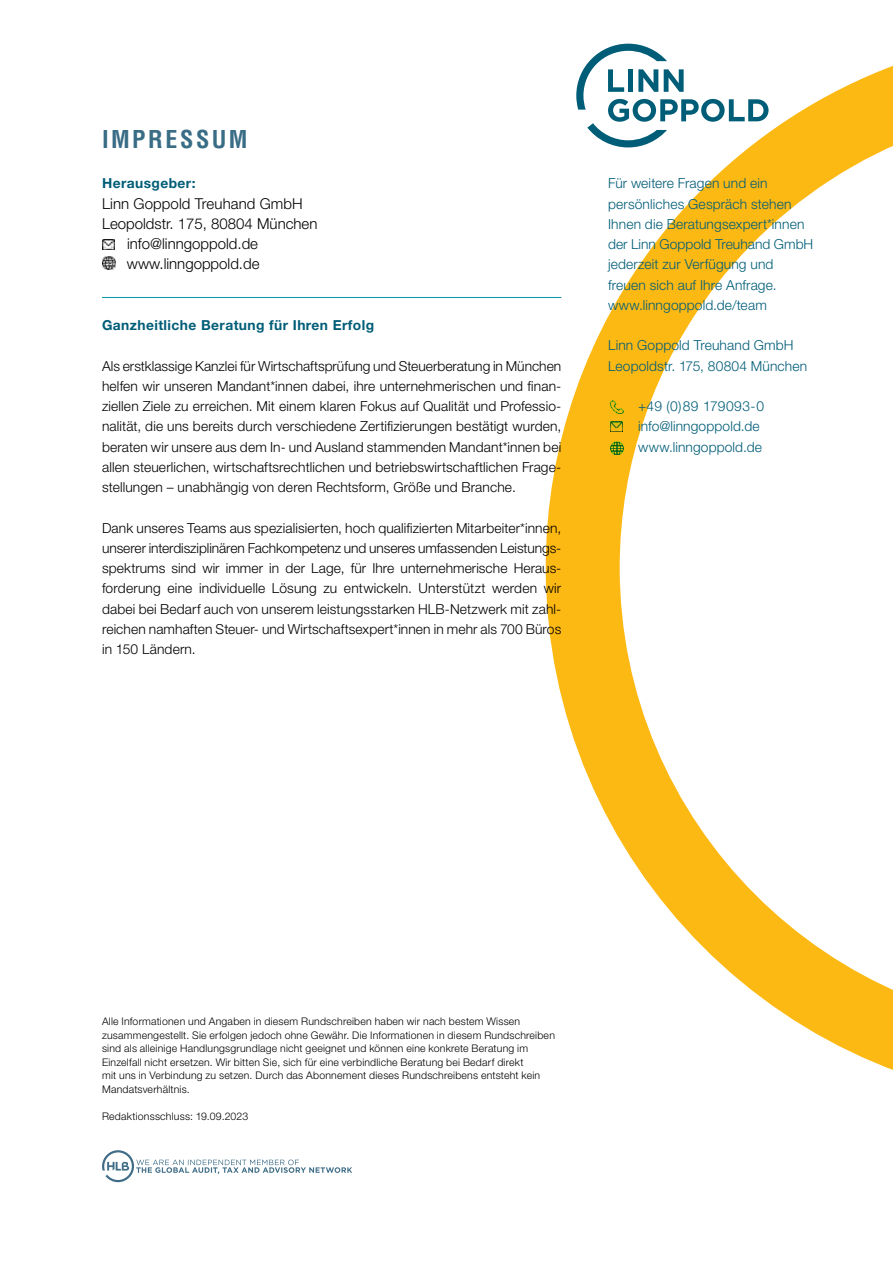
<style>
.page{position:relative;width:893px;height:1263px;background:#fff}
.page>*{position:absolute;margin:0;border:0;box-sizing:border-box;transform-origin:0 0}
.t1{font:700 condensed 24px "Helvetica LT Std";letter-spacing:.105em;color:#396c85}
.t2{font:300 15px "Helvetica Neue LT Pro";color:#000}
.t3{font:300 13.8px/20.2px "Helvetica Neue LT Pro";letter-spacing:.01em;color:#000}
.t4{font:300 13.8px/20.2px "Helvetica Neue LT Pro";letter-spacing:.01em;color:#005d77}
.t5{font:700 13.8px "Helvetica Neue LT Pro";letter-spacing:.03em;color:#005d77}
.t6{font:300 10.5px/13.5px "Helvetica Neue LT Pro";letter-spacing:.02em;color:#000}
</style>
<div class="page">
<svg style="left:546px;top:43px;width:347px;height:1027px"></svg>
<svg style="left:576px;top:44px;width:192px;height:103px"></svg>
<svg style="left:102px;top:1150px;width:250px;height:32px"></svg>
<hr style="left:102px;top:297px;width:459px;height:1px;background:#0695a5">
<svg style="left:102px;top:239px;width:13px;height:10px"></svg>
<img style="left:103px;top:256px;width:13px;height:14px">
<svg style="left:610px;top:400px;width:13px;height:13px"></svg>
<svg style="left:610px;top:422px;width:13px;height:10px"></svg>
<svg style="left:610px;top:441px;width:13px;height:13px"></svg>
<h1 class="t1" style="left:102px;top:124px;width:147px">IMPRESSUM</h1>
<p class="t5" style="left:102px;top:175px;width:95px">Herausgeber:</p>
<p class="t2" style="left:102px;top:194px;width:202px">Linn Goppold Treuhand GmbH</p>
<p class="t2" style="left:102px;top:214px;width:217px">Leopoldstr. 175, 80804 München</p>
<p class="t2" style="left:127px;top:235px;width:132px">info@linngoppold.de</p>
<p class="t2" style="left:127px;top:255px;width:134px">www.linngoppold.de</p>
<p class="t5" style="left:102px;top:317px;width:274px">Ganzheitliche Beratung für Ihren Erfolg</p>
<p class="t3" style="left:102px;top:355px;width:461px">Als erstklassige Kanzlei für Wirtschaftsprüfung und Steuerberatung in München helfen wir unseren Mandant*innen dabei, ihre unternehmerischen und finan-- ziellen Ziele zu erreichen. Mit einem klaren Fokus auf Qualität und Professio&shy;nalität, die uns bereits durch verschiedene Zertifizierungen bestätigt wurden, beraten wir unsere aus dem In- und Ausland stammenden Mandant*innen bei allen steuerlichen, wirtschaftsrechtlichen und betriebswirtschaftlichen Frage&shy;stellungen – unabhängig von deren Rechtsform, Größe und Branche.</p>
<p class="t3" style="left:102px;top:517px;width:461px">Dank unseres Teams aus spezialisierten, hoch qualifizierten Mitarbeiter*innen, unserer interdisziplinären Fachkompetenz und unseres umfassenden Leistungs---- spektrums sind wir immer in der Lage, für Ihre unternehmerische Heraus&shy;forderung eine individuelle Lösung zu entwickeln. Unterstützt werden wir dabei bei Bedarf auch von unserem leistungsstarken HLB-Netzwerk mit zahl&shy;reichen namhaften Steuer- und Wirtschaftsexpert*innen in mehr als 700 Büros in 150 Ländern.</p>
<p class="t4" style="left:608px;top:173px;width:207px">Für weitere Fragen und ein persönliches Gespräch stehen<br>Ihnen die Beratungsexpert*innen der Linn Goppold Treuhand GmbH jederzeit zur Verfügung und freuen sich auf Ihre Anfrage. www.linngoppold.de/team</p>
<p class="t4" style="left:608px;top:335px;width:201px">Linn Goppold Treuhand GmbH<br>Leopoldstr. 175, 80804 München</p>
<p class="t4" style="left:638px;top:396px;width:127px">+49 (0)89 179093-0 info@linngoppold.de www.linngoppold.de</p>
<p class="t6" style="left:102px;top:1015px;width:454px">Alle Informationen und Angaben in diesem Rundschreiben haben wir nach bestem Wissen zusammengestellt. Sie erfolgen jedoch ohne Gewähr. Die Informationen in diesem Rundschreiben sind als alleinige Handlungsgrundlage nicht geeignet und können eine konkrete Beratung im Einzelfall nicht ersetzen. Wir bitten Sie, sich für eine verbindliche Beratung bei Bedarf direkt<br>mit uns in Verbindung zu setzen. Durch das Abonnement dieses Rundschreibens entsteht kein Mandatsverhältnis.</p>
<p class="t6" style="left:102px;top:1109px;width:148px">Redaktionsschluss: 19.09.2023</p>
</div>
